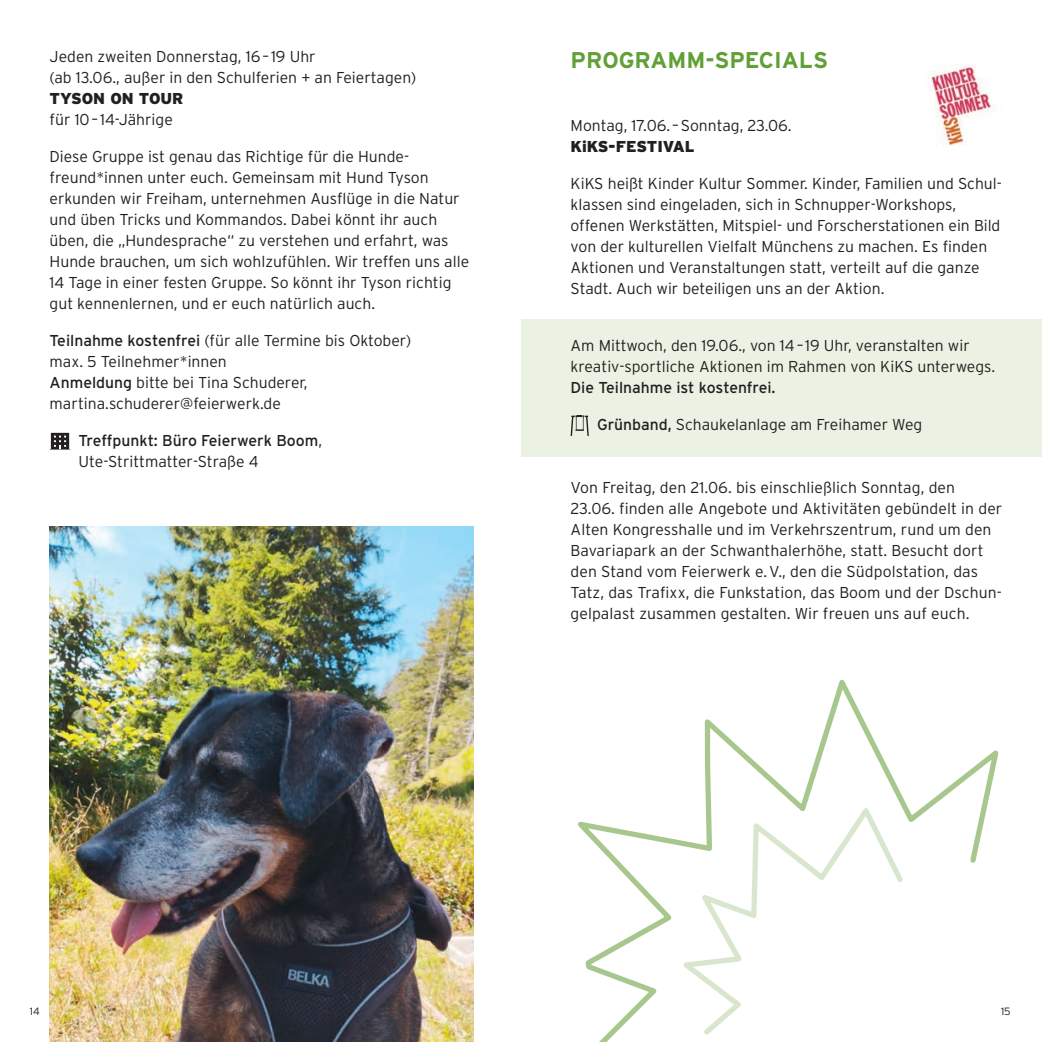
<style>
.page{position:relative;width:1042px;height:1042px;background:#fff}
.page>*{position:absolute;margin:0;border:0;box-sizing:border-box;transform-origin:0 0}
.t1{font:700 22.75px "Interstate";color:#60a036}
.t2{font:300 15.75px/21px "Interstate";color:#231f20}
.t3{font:15.75px/21px "Interstate";color:#231f20}
.t4{font:900 15.75px "Interstate";color:#231f20}
.t5{font:300 10.67px "Interstate";color:#231f20}
.s1{font-weight:400}
.s2{font-weight:300}
</style>
<div class="page">
<div style="left:521px;top:320px;width:521px;height:137px;background:#ebf2e4"></div>
<img style="left:50px;top:527px;width:423px;height:515px">
<svg style="left:50px;top:433px;width:20px;height:16px"></svg>
<img style="left:929px;top:65px;width:64px;height:81px">
<svg style="left:578px;top:679px;width:421px;height:363px"></svg>
<svg style="left:670px;top:795px;width:239px;height:247px"></svg>
<svg style="left:570px;top:415px;width:19px;height:21px"></svg>
<p class="t2" style="left:50px;top:46px;width:368px">Jeden zweiten Donnerstag, 16–19 Uhr<br>(ab 13.06., außer in den Schulferien + an Feiertagen)</p>
<p class="t4" style="left:50px;top:90px;width:135px">TYSON ON TOUR</p>
<p class="t2" style="left:50px;top:109px;width:125px">für 10–14-Jährige</p>
<p class="t2" style="left:50px;top:146px;width:421px">Diese Gruppe ist genau das Richtige für die Hunde&shy;freund*innen unter euch. Gemeinsam mit Hund Tyson erkunden wir Freiham, unternehmen Ausflüge in die Natur und üben Tricks und Kommandos. Dabei könnt ihr auch üben, die „Hundesprache“ zu verstehen und erfahrt, was Hunde brauchen, um sich wohlzufühlen. Wir treffen uns alle 14 Tage in einer festen Gruppe. So könnt ihr Tyson richtig gut kennenlernen, und er euch natürlich auch.</p>
<p class="t2" style="left:50px;top:329px;width:363px"><span class="s1">Teilnahme kostenfrei</span> (für alle Termine bis Oktober) max. 5 Teilnehmer*innen<br><span class="s1">Anmeldung</span> bitte bei Tina Schuderer, martina.schuderer@feierwerk.de</p>
<p class="t3" style="left:79px;top:429px;width:245px">Treffpunkt: Büro Feierwerk Boom<span class="s2">,<br>Ute-Strittmatter-Straße 4</span></p>
<h1 class="t1" style="left:570px;top:47px;width:259px">PROGRAMM-SPECIALS</h1>
<p class="t2" style="left:570px;top:115px;width:222px">Montag, 17.06.–Sonntag, 23.06.</p>
<p class="t4" style="left:570px;top:137px;width:125px">KiKS-FESTIVAL</p>
<p class="t2" style="left:570px;top:172px;width:433px">KiKS heißt Kinder Kultur Sommer. Kinder, Familien und Schul&shy;klassen sind eingeladen, sich in Schnupper-Workshops, offenen Werkstätten, Mitspiel- und Forscherstationen ein Bild von der kulturellen Vielfalt Münchens zu machen. Es finden Aktionen und Veranstaltungen statt, verteilt auf die ganze Stadt. Auch wir beteiligen uns an der Aktion.</p>
<p class="t2" style="left:570px;top:335px;width:426px">Am Mittwoch, den 19.06., von 14–19 Uhr, veranstalten wir kreativ-sportliche Aktionen im Rahmen von KiKS unterwegs.</p>
<p class="t3" style="left:570px;top:377px;width:206px">Die Teilnahme ist kostenfrei.</p>
<p class="t2" style="left:597px;top:414px;width:327px"><span class="s1">Grünband,</span> Schaukelanlage am Freihamer Weg</p>
<p class="t2" style="left:570px;top:477px;width:433px">Von Freitag, den 21.06. bis einschließlich Sonntag, den 23.06. finden alle Angebote und Aktivitäten gebündelt in der Alten Kongresshalle und im Verkehrszentrum, rund um den Bavariapark an der Schwanthalerhöhe, statt. Besucht dort den Stand vom Feierwerk e. V., den die Südpolstation, das Tatz, das Trafixx, die Funkstation, das Boom und der Dschun&shy;gelpalast zusammen gestalten. Wir freuen uns auf euch.</p>
<p class="t5" style="left:30px;top:1004px;width:11px">14</p>
<p class="t5" style="left:1001px;top:1004px;width:11px">15</p>
</div>
